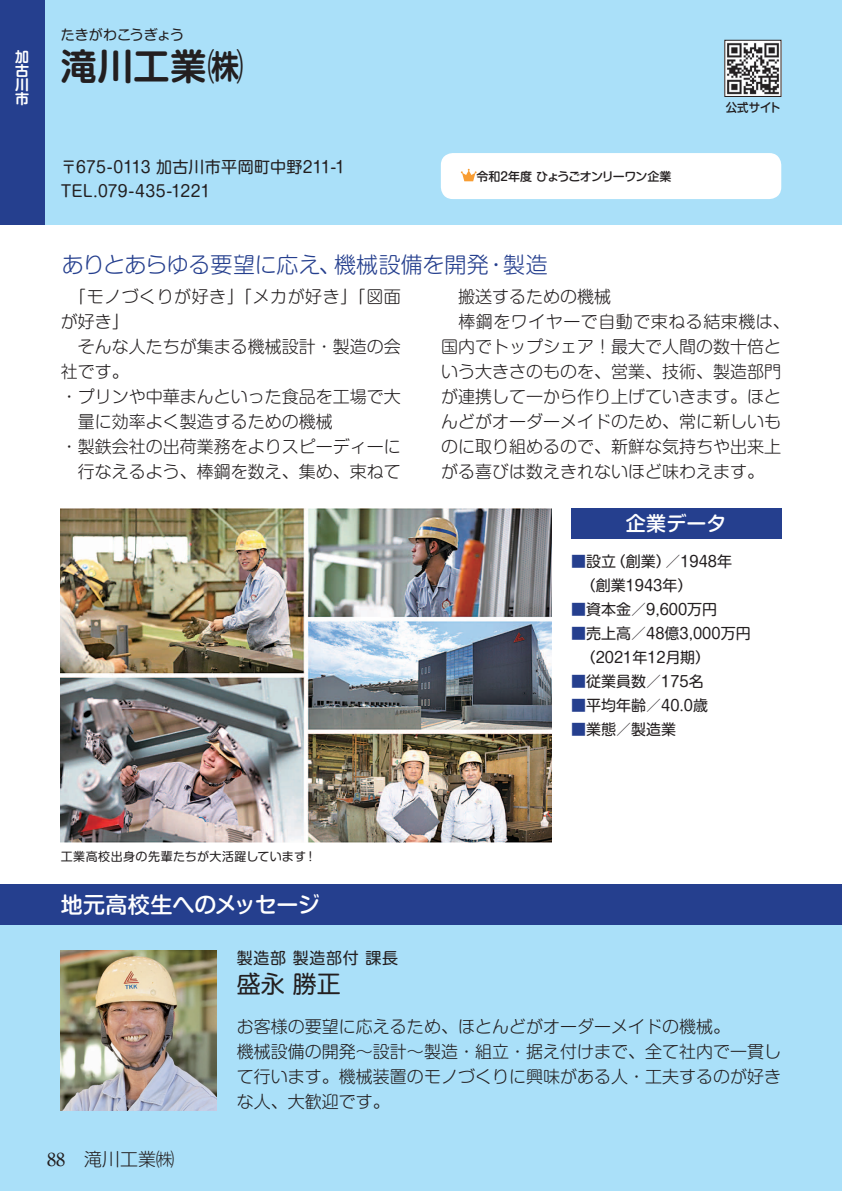
<style>
.page{position:relative;width:842px;height:1191px;background:#fff}
.page>*{position:absolute;margin:0;border:0;box-sizing:border-box;transform-origin:0 0}
.t1{font:700 36px "Shin M Go Pro De";color:#231f20}
.t2{font:24px "Shin M Go Pro";color:#231f20}
.t3{font:300 22px "Shin M Go Pro";letter-spacing:-.005em;color:#253f8e}
.t4{font:500 22px "Shin M Go Pro";letter-spacing:-.005em;color:#fff}
.t5{font:500 20px "Shin M Go Pro";letter-spacing:.005em;color:#fff}
.t6{font:300 18px "Shin M Go Pro";color:#231f20}
.t7{font:500 18px "Ryumin Pro";color:#231f20}
.t8{font:300 17px/25px "Shin M Go Pro";color:#231f20}
.t9{font:300 17px "Shin M Go Pro";letter-spacing:.03em;color:#231f20}
.t10{font:16px/24px "Shin M Go Pro";letter-spacing:.015em;color:#231f20}
.t11{font:16px "Shin M Go Pro";letter-spacing:.04em;color:#231f20}
.t12{font:15px/24px "Shin M Go Pro";color:#231f20}
.t13{font:14px "Shin M Go Pro";letter-spacing:-.01em;color:#231f20}
.t14{font:700 14px/14px "Shin M Go Pro De";color:#fff;text-align:justify}
.t15{font:12px "Shin M Go Pro";letter-spacing:.035em;color:#231f20}
.t16{font:500 12px "Shin M Go Pro";letter-spacing:-.03em;color:#231f20}
.t17{font:500 12px "Shin M Go Pro";letter-spacing:-.03em;color:#231f20;scale:.95 1}
.s1{color:#253f8e}
</style>
<div class="page">
<div style="left:0;top:884px;width:841px;height:307px;background:#aae0f9"></div>
<hr style="left:841px;top:884px;width:1px;height:307px;background:#aae0f9">
<div style="left:0;top:884px;width:841px;height:40px;background:#253f8e"></div>
<hr style="left:841px;top:884px;width:1px;height:40px;background:#253f8e">
<div style="left:0;top:0;width:841px;height:224px;background:#aae0f9"></div>
<hr style="left:841px;top:0;width:1px;height:224px;background:#aae0f9">
<div style="left:0;top:0;width:44px;height:224px;background:#253f8e"></div>
<img style="left:61px;top:508px;width:490px;height:334px">
<div style="left:571px;top:508px;width:210px;height:30px;background:#253f8e"></div>
<img style="left:61px;top:950px;width:156px;height:160px">
<img style="left:726px;top:42px;width:53px;height:53px">
<div style="left:724px;top:40px;width:57px;height:57px;border:1px solid #231f20"></div>
<div style="left:441px;top:153px;width:340px;height:46px;background:#fff;border-radius:12px"></div>
<svg style="left:461px;top:169px;width:15px;height:12px"></svg>
<p class="t14" style="left:15px;top:48px;width:15px">加古川市</p>
<p class="t13" style="left:61px;top:24px;width:125px">たきがわこうぎょう</p>
<h1 class="t1" style="left:61px;top:37px;width:184px">滝川工業㈱</h1>
<p class="t10" style="left:61px;top:153px;width:286px">〒675-0113 加古川市平岡町中野211-1<br>TEL.079-435-1221</p>
<p class="t16" style="left:476px;top:166px;width:196px">令和2年度 ひょうごオンリーワン企業</p>
<p class="t3" style="left:62px;top:247px;width:487px">ありとあらゆる要望に応え、機械設備を開発・製造</p>
<p class="t17" style="left:725px;top:97px;width:59px">公式サイト</p>
<p class="t9" style="left:61px;top:283px;width:341px">　「モノづくりが好き」「メカが好き」「図面</p>
<p class="t8" style="left:61px;top:307px;width:69px">が好き」</p>
<p class="t8" style="left:61px;top:332px;width:341px">　そんな人たちが集まる機械設計・製造の会</p>
<p class="t8" style="left:61px;top:357px;width:69px">社です。</p>
<p class="t8" style="left:61px;top:382px;width:341px">・プリンや中華まんといった食品を工場で大</p>
<p class="t8" style="left:78px;top:407px;width:256px">量に効率よく製造するための機械</p>
<p class="t8" style="left:61px;top:432px;width:341px">・製鉄会社の出荷業務をよりスピーディーに</p>
<p class="t8" style="left:78px;top:457px;width:324px">行なえるよう、棒鋼を数え、集め、束ねて</p>
<p class="t8" style="left:441px;top:282px;width:350px;text-indent:17px">搬送するための機械<br>　棒鋼をワイヤーで自動で束ねる結束機は、国内でトップシェア！最大で人間の数十倍という大きさのものを、営業、技術、製造部門が連携して一から作り上げていきます。ほとんどがオーダーメイドのため、常に新しいものに取り組めるので、新鮮な気持ちや出来上がる喜びは数えきれないほど味わえます。</p>
<p class="t5" style="left:625px;top:507px;width:102px">企業データ</p>
<p class="t12" style="left:571px;top:548px;width:162px"><span class="s1">■</span>設立（創業）／1948年　（創業1943年）</p>
<p class="t12" style="left:571px;top:596px;width:148px"><span class="s1">■</span>資本金／9,600万円</p>
<p class="t12" style="left:571px;top:620px;width:181px"><span class="s1">■</span>売上高／48億3,000万円　（2021年12月期）</p>
<p class="t12" style="left:571px;top:668px;width:134px"><span class="s1">■</span>従業員数／175名</p>
<p class="t12" style="left:571px;top:692px;width:138px"><span class="s1">■</span>平均年齢／40.0歳</p>
<p class="t12" style="left:571px;top:716px;width:106px"><span class="s1">■</span>業態／製造業</p>
<p class="t15" style="left:61px;top:847px;width:257px">工業高校出身の先輩たちが大活躍しています！</p>
<p class="t4" style="left:61px;top:886px;width:260px">地元高校生へのメッセージ</p>
<p class="t11" style="left:237px;top:945px;width:163px">製造部 製造部付 課長</p>
<h2 class="t2" style="left:237px;top:964px;width:105px">盛永 勝正</h2>
<p class="t7" style="left:47px;top:1145px;width:19px">88</p>
<p class="t6" style="left:84px;top:1145px;width:91px">滝川工業㈱</p>
<p class="t8" style="left:237px;top:1012px;width:545px">お客様の要望に応えるため、ほとんどがオーダーメイドの機械。<br>機械設備の開発～設計～製造・組立・据え付けまで、全て社内で一貫して行います。機械装置のモノづくりに興味がある人・工夫するのが好きな人、大歓迎です。</p>
</div>
